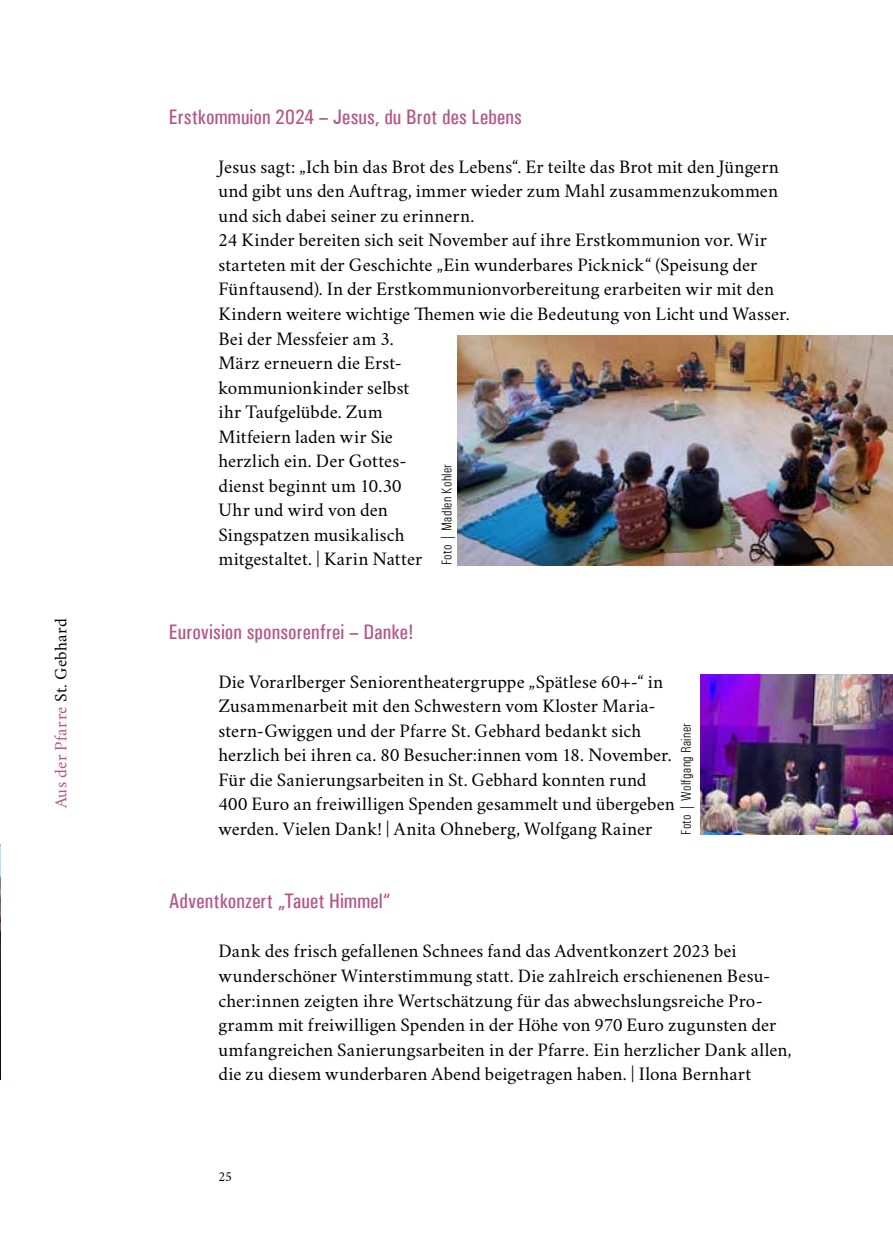
<style>
.page{position:relative;width:893px;height:1241px;background:#fff}
.page>*{position:absolute;margin:0;border:0;box-sizing:border-box;transform-origin:0 0}
.t1{font:500 condensed 21px "Univers";letter-spacing:.005em;color:#b45689}
.t2{font:19.25px/24.5px "Crimson";letter-spacing:.005em;color:#000}
.t3{font:17.5px "Crimson";letter-spacing:.02em;color:#b45689}
.t4{font:300 condensed 14px "Univers";letter-spacing:.025em;color:#000}
.t5{font:14px "Crimson";color:#000}
.s1{color:#000}
</style>
<div class="page">
<img style="left:700px;top:674px;width:193px;height:160px">
<img style="left:457px;top:335px;width:436px;height:230px">
<img style="left:0;top:844px;width:1px;height:235px">
<p class="t1" style="left:169px;top:104px;width:355px">Erstkommuion 2024 – Jesus, du Brot des Lebens</p>
<p class="t2" style="left:218px;top:152px;width:573px">Jesus sagt: „Ich bin das Brot des Lebens“. Er teilte das Brot mit den Jüngern und gibt uns den Auftrag, immer wieder zum Mahl zusammenzukommen und sich dabei seiner zu erinnern.<br>24 Kinder bereiten sich seit November auf ihre Erstkommunion vor. Wir starteten mit der Geschichte „Ein wunderbares Picknick“ (Speisung der Fünftausend). In der Erstkommunionvorbereitung erarbeiten wir mit den Kindern weitere wichtige Themen wie die Bedeutung von Licht und Wasser.<br>Bei der Messfeier am 3.<br>März erneuern die Erst-<br>kommunionkinder selbst<br>ihr Taufgelübde. Zum<br>Mitfeiern laden wir Sie<br>herzlich ein. Der Gottes-<br>dienst beginnt um 10.30<br>Uhr und wird von den<br>Singspatzen musikalisch<br>mitgestaltet. | Karin Natter</p>
<p class="t4" style="left:439px;top:565px;width:103px;rotate:-90deg">Foto | Madlen Kohler</p>
<p class="t3" style="left:47px;top:808px;width:192px;rotate:-90deg">Aus der Pfarre <span class="s1">St. Gebhard</span></p>
<p class="t1" style="left:169px;top:619px;width:247px">Eurovision sponsorenfrei – Danke!</p>
<p class="t2" style="left:218px;top:666px;width:458px">Die Vorarlberger Seniorentheatergruppe „Spätlese 60+-“ in Zusammenarbeit mit den Schwestern vom Kloster Maria&shy;stern-Gwiggen und der Pfarre St. Gebhard bedankt sich herzlich bei ihren ca. 80 Besucher:innen vom 18. November.<br>Für die Sanierungsarbeiten in St. Gebhard konnten rund 400 Euro an freiwilligen Spenden gesammelt und übergeben werden. Vielen Dank! | Anita Ohneberg, Wolfgang Rainer</p>
<p class="t4" style="left:678px;top:834px;width:113px;rotate:-90deg">Foto | Wolfgang Rainer</p>
<p class="t1" style="left:169px;top:888px;width:223px">Adventkonzert „Tauet Himmel“</p>
<p class="t2" style="left:218px;top:936px;width:575px">Dank des frisch gefallenen Schnees fand das Adventkonzert 2023 bei wunderschöner Winterstimmung statt. Die zahlreich erschienenen Besu&shy;cher:innen zeigten ihre Wertschätzung für das abwechslungsreiche Pro&shy;gramm mit freiwilligen Spenden in der Höhe von 970 Euro zugunsten der umfangreichen Sanierungsarbeiten in der Pfarre. Ein herzlicher Dank allen, die zu diesem wunderbaren Abend beigetragen haben. | Ilona Bernhart</p>
<p class="t5" style="left:218px;top:1164px;width:15px">25</p>
</div>
